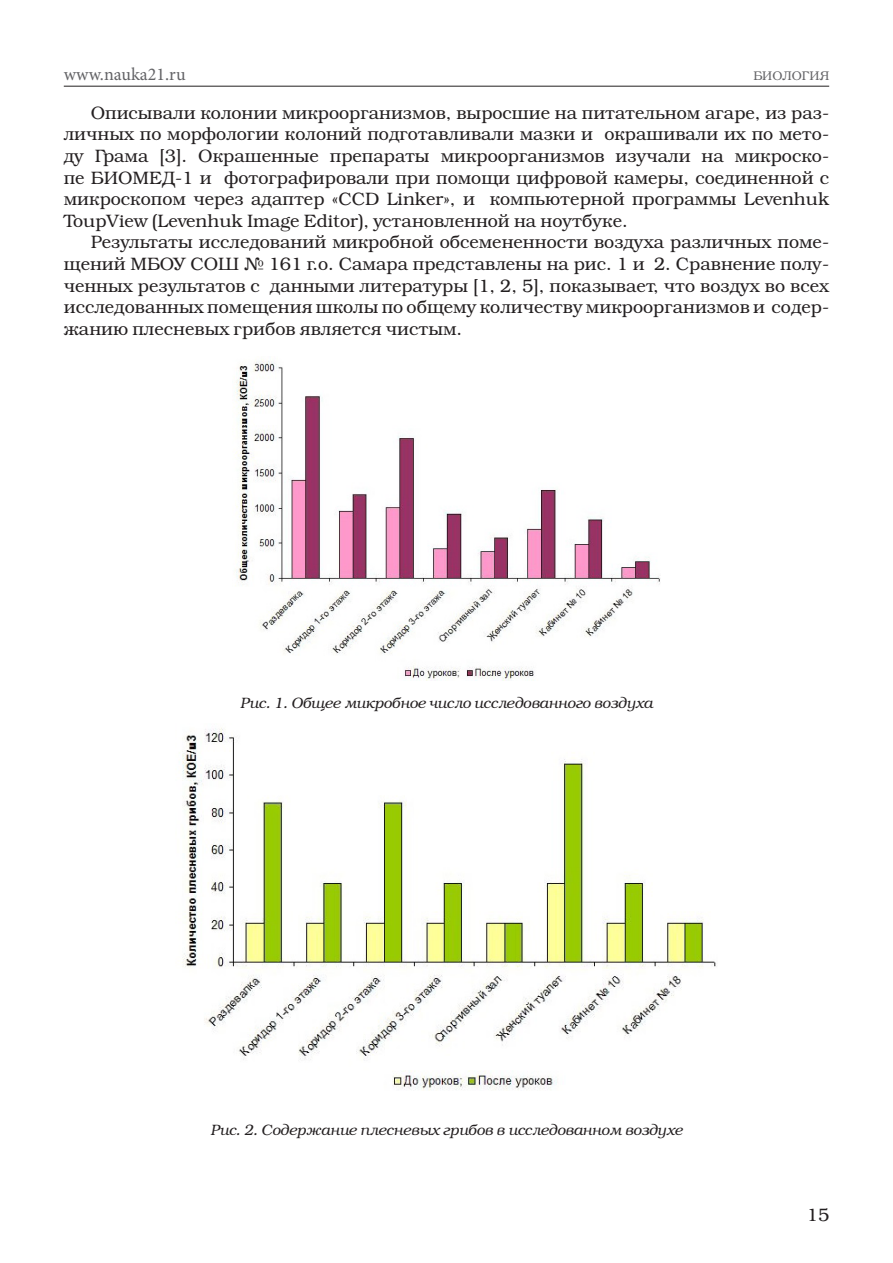
<style>
.page{position:relative;width:893px;height:1263px;background:#fff}
.page>*{position:absolute;margin:0;border:0;box-sizing:border-box;transform-origin:0 0}
.Base{font:300 18px/21.6px "Bookman C";color:#231f20;text-align:justify}
.t1{font:18px "Minion Pro";color:#636366}
.Подрисуночная_подпис{font:italic 300 15px "Bookman C";color:#231f20}
.t2{font:300 12.6px "Bookman C";color:#636366}
</style>
<div class="page">
<hr style="left:64px;top:86px;width:765px;height:1px;background:#231f20">
<img style="left:235px;top:359px;width:426px;height:321px">
<img style="left:182px;top:728px;width:535px;height:363px">
<p class="t1" style="left:64px;top:62px;width:123px">www.nauka21.ru</p>
<p class="t2" style="left:753px;top:68px;width:77px">биология</p>
<p class="Base" style="left:64px;top:102px;width:767px;text-indent:27px">Описывали колонии микроорганизмов, выросшие на питательном агаре, из раз&shy;личных по морфологии колоний подготавливали мазки и окрашивали их по мето&shy;ду Грама [3]. Окрашенные препараты микроорганизмов изучали на микроско&shy;пе БИОМЕД-1 и фотографировали при помощи цифровой камеры, соединенной с микроскопом через адаптер «CCD Linker», и компьютерной программы Levenhuk ToupView (Levenhuk Image Editor), установленной на ноутбуке.</p>
<p class="Base" style="left:64px;top:231px;width:767px;text-indent:27px">Результаты исследований микробной обсемененности воздуха различных поме&shy;щений МБОУ СОШ № 161 г.о. Самара представлены на рис. 1 и 2. Сравнение полу&shy;ченных результатов с данными литературы [1, 2, 5], показывает, что воздух во всех исследованных помещения школы по общему количеству микроорганизмов и содер&shy;жанию плесневых грибов является чистым.</p>
<p class="Подрисуночная_подпис" style="left:240px;top:694px;width:414px">Рис. 1. Общее микробное число исследованного воздуха</p>
<p class="Подрисуночная_подпис" style="left:210px;top:1121px;width:474px">Рис. 2. Содержание плесневых грибов в исследованном воздухе</p>
<p class="Base" style="left:807px;top:1203px;width:24px">15</p>
</div>
